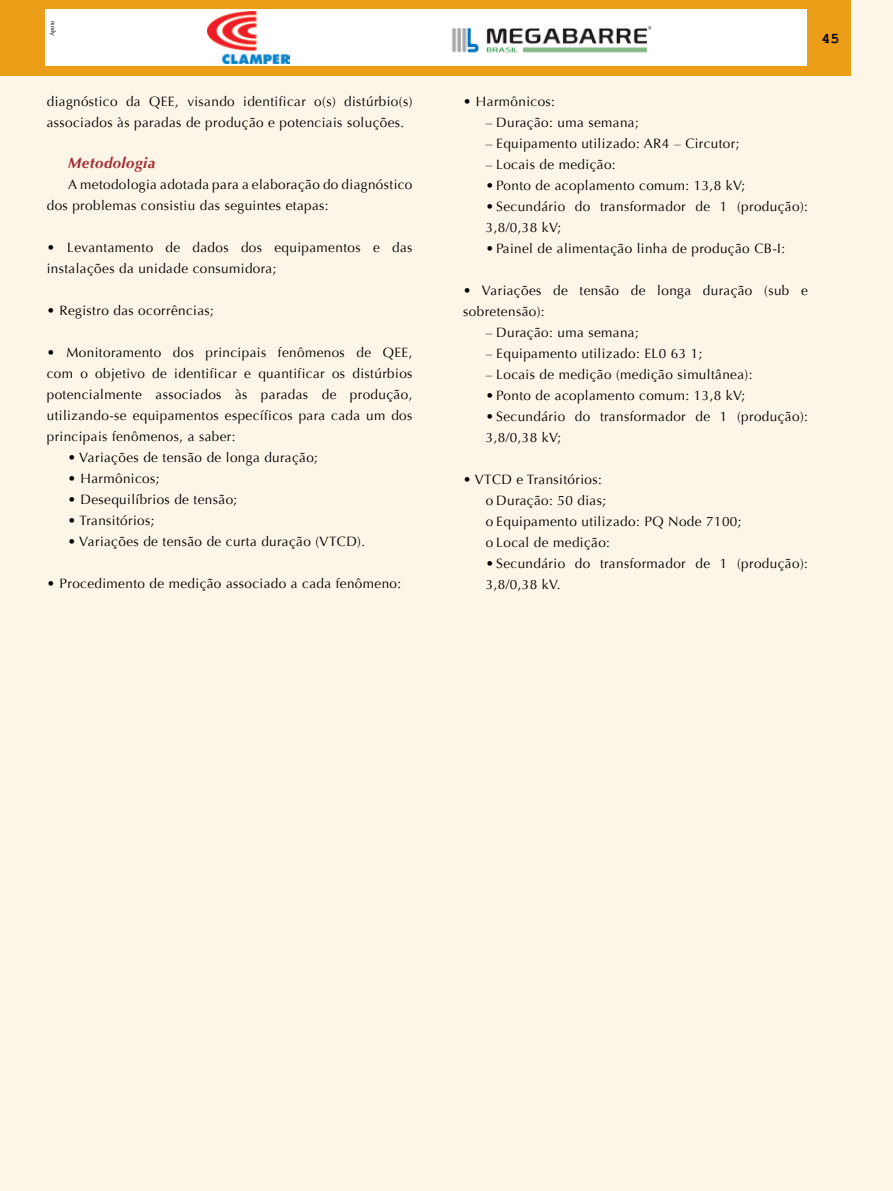
<style>
.page{position:relative;width:893px;height:1191px;background:#fdf5e8}
.page>*{position:absolute;margin:0;border:0;box-sizing:border-box;transform-origin:0 0}
.t1{font:italic 700 15px "Optima";letter-spacing:.03em;color:#a72c31}
.t2{font:700 15px "Courier New";color:#000}
.t3{font:13.5px/21px "Optima";letter-spacing:.03em;color:#000}
.t4{font:6.3px "Minion Pro";letter-spacing:-.005em;color:#000}
</style>
<div class="page">
<div style="left:0;top:0;width:850px;height:76px;background:#ed9e19"></div>
<div style="left:45px;top:9px;width:761px;height:57px;background:#fff"></div>
<img style="left:452px;top:25px;width:200px;height:28px">
<img style="left:207px;top:11px;width:82px;height:52px">
<p class="t4" style="left:48px;top:36px;width:17px;rotate:-90deg">Apoio</p>
<p class="t3" style="left:47px;top:91px;width:367px">diagnóstico da QEE, visando identificar o(s) distúrbio(s) associados às paradas de produção e potenciais soluções.</p>
<p class="t1" style="left:68px;top:153px;width:89px">Metodologia</p>
<p class="t3" style="left:47px;top:174px;width:367px;text-indent:21px">A metodologia adotada para a elaboração do diagnóstico dos problemas consistiu das seguintes etapas:</p>
<p class="t3" style="left:47px;top:237px;width:367px">• Levantamento de dados dos equipamentos e das instalações da unidade consumidora;</p>
<p class="t3" style="left:47px;top:300px;width:169px">• Registro das ocorrências;</p>
<p class="t3" style="left:47px;top:342px;width:367px;text-align:justify">• Monitoramento dos principais fenômenos de QEE, com o objetivo de identificar e quantificar os distúrbios potencialmente associados às paradas de produção, utilizando-se equipamentos específicos para cada um dos principais fenômenos, a saber:</p>
<p class="t3" style="left:68px;top:447px;width:252px">• Variações de tensão de longa duração;</p>
<p class="t3" style="left:68px;top:468px;width:93px">• Harmônicos;</p>
<p class="t3" style="left:68px;top:489px;width:171px">• Desequilíbrios de tensão;</p>
<p class="t3" style="left:68px;top:510px;width:88px">• Transitórios;</p>
<p class="t3" style="left:68px;top:531px;width:299px">• Variações de tensão de curta duração (VTCD).</p>
<p class="t3" style="left:47px;top:573px;width:356px">• Procedimento de medição associado a cada fenômeno:</p>
<p class="t2" style="left:821px;top:29px;width:19px">45</p>
<p class="t3" style="left:463px;top:91px;width:93px">• Harmônicos:</p>
<p class="t3" style="left:486px;top:112px;width:155px">– Duração: uma semana;</p>
<p class="t3" style="left:486px;top:133px;width:255px">– Equipamento utilizado: AR4 – Circutor;</p>
<p class="t3" style="left:486px;top:154px;width:131px">– Locais de medição:</p>
<p class="t3" style="left:486px;top:175px;width:261px">• Ponto de acoplamento comum: 13,8 kV;</p>
<p class="t3" style="left:486px;top:196px;width:324px">• Secundário do transformador de 1 (produção):<br>3,8/0,38 kV;</p>
<p class="t3" style="left:486px;top:238px;width:301px">• Painel de alimentação linha de produção CB-I:</p>
<p class="t3" style="left:463px;top:280px;width:346px">• Variações de tensão de longa duração (sub e sobretensão):</p>
<p class="t3" style="left:486px;top:322px;width:155px">– Duração: uma semana;</p>
<p class="t3" style="left:486px;top:343px;width:218px">– Equipamento utilizado: EL0 63 1;</p>
<p class="t3" style="left:486px;top:364px;width:268px">– Locais de medição (medição simultânea):</p>
<p class="t3" style="left:486px;top:385px;width:261px">• Ponto de acoplamento comum: 13,8 kV;</p>
<p class="t3" style="left:486px;top:406px;width:324px">• Secundário do transformador de 1 (produção):<br>3,8/0,38 kV;</p>
<p class="t3" style="left:486px;top:469px;width:257px;text-indent:-23px">• VTCD e Transitórios:<br>o Duração: 50 dias;<br>o Equipamento utilizado: PQ Node 7100; o Local de medição:</p>
<p class="t3" style="left:486px;top:553px;width:324px">• Secundário do transformador de 1 (produção):<br>3,8/0,38 kV.</p>
</div>
